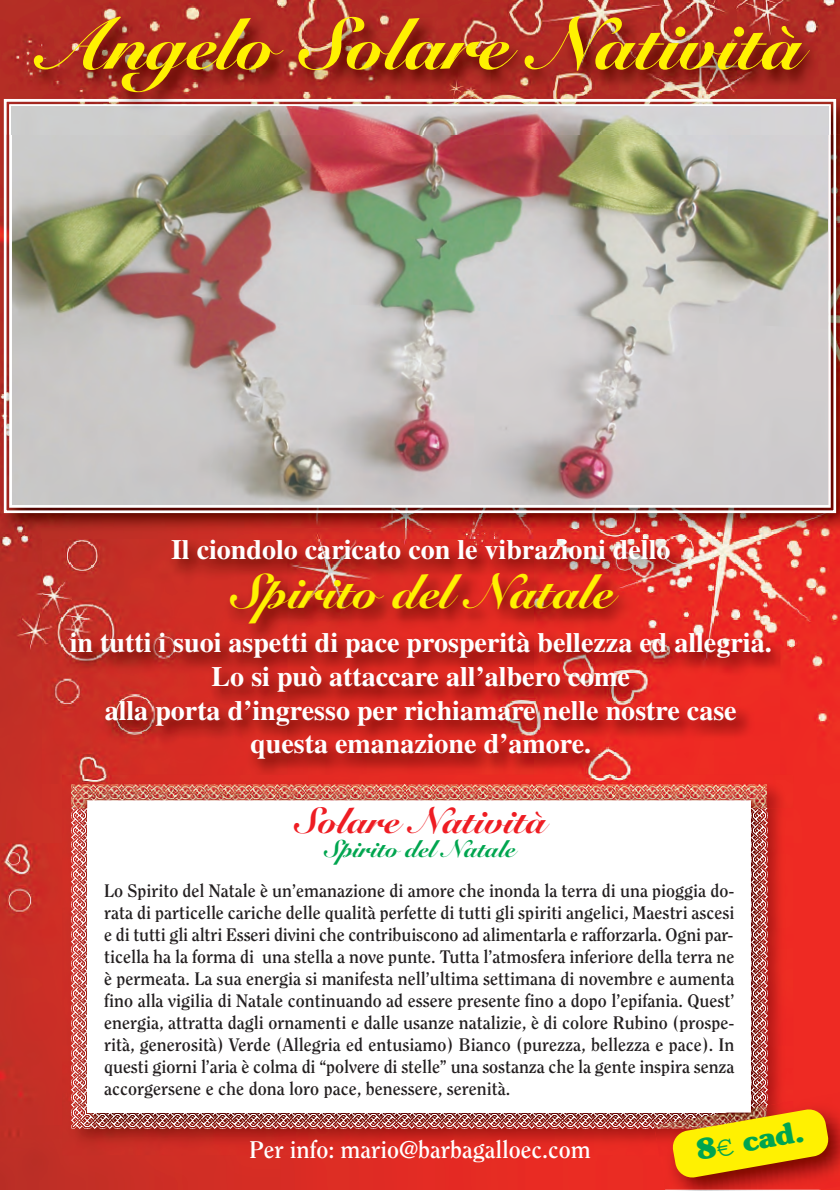
<style>
.page{position:relative;width:840px;height:1191px;background:#fff}
.page>*{position:absolute;margin:0;border:0;box-sizing:border-box;transform-origin:0 0}
.t1{font:72px "Snell Roundhand Black Script";color:#fff101}
.t2{font:48px "Snell Roundhand Black Script";color:#fff101}
.t3{font:36px "Snell Roundhand Black Script";color:#ee1d23}
.t4{font:700 28px/33.6px "Times";color:#fff;text-align:center}
.t5{font:700 28px "Souvenir";color:#00a54f}
.t6{font:700 24px "Clearface";color:#fff}
.t7{font:24px "Snell Roundhand Black Script";color:#00a54f}
.t8{font:700 18px/22px "Clearface";color:#231f20;text-align:justify}
.s1{font-family:"Courier";font-weight:400}
</style>
<div class="page">
<img style="left:0;top:0;width:839px;height:1189px">
<img style="left:62px;top:808px;width:730px;height:347px">
<div style="left:87px;top:800px;width:663px;height:312px;background:#fff"></div>
<img style="left:750px;top:808px;width:16px;height:284px">
<img style="left:71px;top:1112px;width:582px;height:16px">
<img style="left:71px;top:808px;width:16px;height:304px">
<img style="left:0;top:135px;width:839px;height:403px">
<img style="left:13px;top:135px;width:813px;height:369px">
<img style="left:0;top:1px;width:839px;height:134px">
<img style="left:4px;top:99px;width:831px;height:36px">
<img style="left:12px;top:107px;width:815px;height:28px">
<img style="left:42px;top:528px;width:774px;height:280px">
<img style="left:62px;top:775px;width:730px;height:33px">
<img style="left:71px;top:784px;width:695px;height:24px">
<img style="left:665px;top:1189px;width:155px;height:2px">
<img style="left:659px;top:1092px;width:180px;height:97px">
<img style="left:654px;top:1101px;width:138px;height:54px">
<img style="left:653px;top:1105px;width:113px;height:23px">
<svg style="left:671px;top:1108px;width:158px;height:70px;background:#e4b216"></svg>
<h1 class="t1" style="left:40px;top:18px;width:762px">Angelo Solare Natività</h1>
<h3 class="t4" style="left:171px;top:536px;width:500px">Il ciondolo caricato con le vibrazioni dello</h3>
<h2 class="t2" style="left:228px;top:574px;width:386px">Spirito del Natale</h2>
<h3 class="t4" style="left:70px;top:629px;width:703px">in tutti i suoi aspetti di pace prosperità bellezza ed allegria.<br>Lo si può attaccare all’albero come<br>alla porta d’ingresso per richiamare nelle nostre case questa emanazione d’amore.</h3>
<h3 class="t3" style="left:293px;top:807px;width:254px">Solare Natività</h3>
<h3 class="t7" style="left:323px;top:840px;width:194px">Spirito del Natale</h3>
<p class="t8" style="left:104px;top:880px;width:631px">Lo Spirito del Natale è un’emanazione di amore che inonda la terra di una pioggia do&shy;rata di particelle cariche delle qualità perfette di tutti gli spiriti angelici, Maestri ascesi e di tutti gli altri Esseri divini che contribuiscono ad alimentarla e rafforzarla. Ogni par&shy;ticella ha la forma di una stella a nove punte. Tutta l’atmosfera inferiore della terra ne è permeata. La sua energia si manifesta nell’ultima settimana di novembre e aumenta fino alla vigilia di Natale continuando ad essere presente fino a dopo l’epifania. Quest’ energia, attratta dagli ornamenti e dalle usanze natalizie, è di colore Rubino (prospe&shy;rità, generosità) Verde (Allegria ed entusiamo) Bianco (purezza, bellezza e pace). In questi giorni l’aria è colma di “polvere di stelle” una sostanza che la gente inspira senza accorgersene e che dona loro pace, benessere, serenità.</p>
<h3 class="t6" style="left:249px;top:1140px;width:343px">Per info: mario@barbagalloec.com</h3>
<h3 class="t5" style="left:694px;top:1139px;width:110px;rotate:-10deg">8<span class="s1">€</span> cad.</h3>
</div>
